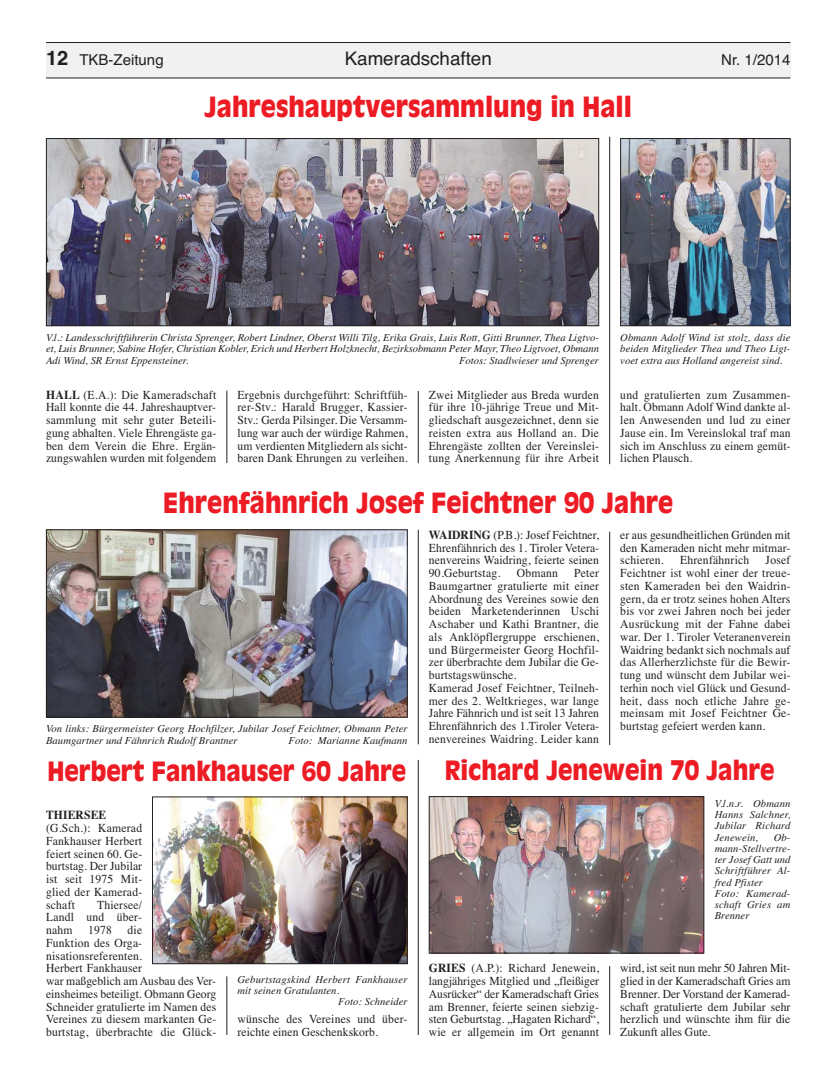
<style>
.page{position:relative;width:833px;height:1081px;background:#fff}
.page>*{position:absolute;margin:0;border:0;box-sizing:border-box;transform-origin:0 0}
.t1{font:900 27.5px "Antique Olive";color:#ed1c24;scale:.9 1}
.t2{font:900 26.25px "Antique Olive";color:#ed1c24;scale:.9 1}
.t3{font:18.75px "Helvetica";color:#231f20}
.t4{font:15px "Helvetica";color:#231f20}
.t5{font:12.25px/12.8px "Times";letter-spacing:.01em;color:#231f20;text-align:justify;scale:.95 1}
.t6{font:700 12.25px "Times";letter-spacing:.01em;color:#231f20;scale:.95 1}
.t7{font:italic 10.62px/11.2px "Times";letter-spacing:.005em;color:#231f20;text-align:justify}
.s1{font-weight:700;font-size:20px}
.s2{font-weight:700}
</style>
<div class="page">
<div style="left:46px;top:43px;width:744px;height:35px;background:#f1f1f2"></div>
<hr style="left:46px;top:42px;width:744px;height:1px;background:#231f20">
<hr style="left:46px;top:78px;width:744px;height:1px;background:#231f20">
<hr style="left:227px;top:391px;width:1px;height:72px;background:#231f20">
<img style="left:48px;top:140px;width:549px;height:184px">
<div style="left:46px;top:138px;width:553px;height:188px;border:1px solid #231f20"></div>
<img style="left:622px;top:140px;width:166px;height:184px">
<div style="left:620px;top:138px;width:170px;height:188px;border:1px solid #231f20"></div>
<hr style="left:418px;top:391px;width:1px;height:72px;background:#231f20">
<hr style="left:418px;top:530px;width:1px;height:214px;background:#231f20">
<hr style="left:418px;top:760px;width:1px;height:275px;background:#231f20">
<hr style="left:609px;top:137px;width:1px;height:327px;background:#231f20">
<img style="left:154px;top:798px;width:251px;height:164px">
<div style="left:152px;top:796px;width:255px;height:168px;border:1px solid #231f20"></div>
<hr style="left:227px;top:976px;width:1px;height:59px;background:#231f20">
<img style="left:431px;top:798px;width:271px;height:153px">
<div style="left:429px;top:796px;width:275px;height:157px;border:1px solid #231f20"></div>
<hr style="left:609px;top:966px;width:1px;height:69px;background:#231f20">
<hr style="left:609px;top:531px;width:1px;height:214px;background:#231f20">
<img style="left:48px;top:531px;width:357px;height:184px">
<div style="left:46px;top:529px;width:361px;height:188px;border:1px solid #231f20"></div>
<p class="t4" style="left:46px;top:55px;width:119px"><span class="s1">12</span> TKB-Zeitung</p>
<h3 class="t3" style="left:345px;top:52px;width:148px">Kameradschaften</h3>
<p class="t4" style="left:721px;top:55px;width:71px">Nr. 1/2014</p>
<h1 class="t1" style="left:204px;top:96px;width:476px">Jahreshauptversammlung in Hall</h1>
<p class="t7" style="left:46px;top:333px;width:554px">V.l.: Landesschriftführerin Christa Sprenger, Robert Lindner, Oberst Willi Tilg, Erika Grais, Luis Rott, Gitti Brunner, Thea Ligtvo&shy;et, Luis Brunner, Sabine Hofer, Christian Kobler, Erich und Herbert Holzknecht, Bezirksobmann Peter Mayr, Theo Ligtvoet, Obmann Adi Wind, SR Ernst Eppensteiner.</p>
<p class="t7" style="left:459px;top:355px;width:141px">Fotos: Stadlwieser und Sprenger</p>
<p class="t7" style="left:620px;top:333px;width:172px">Obmann Adolf Wind ist stolz, dass die beiden Mitglieder Thea und Theo Ligt&shy;voet extra aus Holland angereist sind.</p>
<p class="t5" style="left:46px;top:389px;width:181px"><span class="s2">HALL</span> (E.A.): Die Kameradschaft Hall konnte die 44. Jahreshauptver&shy;sammlung mit sehr guter Beteili&shy;gung abhalten. Viele Ehrengäste ga&shy;ben dem Verein die Ehre. Ergän&shy;zungswahlen wurden mit folgendem</p>
<p class="t5" style="left:237px;top:389px;width:181px">Ergebnis durchgeführt: Schriftfüh&shy;rer-Stv.: Harald Brugger, Kassier-Stv.: Gerda Pilsinger. Die Versamm&shy;lung war auch der würdige Rahmen, um verdienten Mitgliedern als sicht&shy;baren Dank Ehrungen zu verleihen.</p>
<p class="t5" style="left:429px;top:389px;width:181px">Zwei Mitglieder aus Breda wurden für ihre 10-jährige Treue und Mit&shy;gliedschaft ausgezeichnet, denn sie reisten extra aus Holland an. Die Ehrengäste zollten der Vereinslei&shy;tung Anerkennung für ihre Arbeit</p>
<p class="t5" style="left:620px;top:389px;width:181px">und gratulierten zum Zusammen&shy;halt. Obmann Adolf Wind dankte al&shy;len Anwesenden und lud zu einer Jause ein. Im Vereinslokal traf man sich im Anschluss zu einem gemüt&shy;lichen Plausch.</p>
<h1 class="t1" style="left:163px;top:491px;width:568px">Ehrenfähnrich Josef Feichtner 90 Jahre</h1>
<p class="t7" style="left:46px;top:724px;width:363px">Von links: Bürgermeister Georg Hochfilzer, Jubilar Josef Feichtner, Obmann Peter<br>Baumgartner und Fähnrich Rudolf Brantner</p>
<p class="t7" style="left:288px;top:735px;width:120px">Foto: Marianne Kaufmann</p>
<h2 class="t2" style="left:47px;top:761px;width:400px">Herbert Fankhauser 60 Jahre</h2>
<p class="t6" style="left:46px;top:811px;width:65px">THIERSEE</p>
<p class="t5" style="left:46px;top:823px;width:103px">(G.Sch.): Kamerad Fankhauser Herbert feiert seinen 60. Ge&shy;burtstag. Der Jubilar ist seit 1975 Mit&shy;glied der Kamerad&shy;schaft</p>
<p class="t5" style="left:46px;top:899px;width:103px;text-indent:51px">Thiersee/ Landl und über&shy;nahm</p>
<p class="t5" style="left:46px;top:925px;width:181px;text-align:left;text-indent:81px">die<br>Funktion des Orga&shy;nisationsreferenten.<br>Herbert Fankhauser<br>war maßgeblich am Ausbau des Ver&shy;einsheimes beteiligt. Obmann Georg<br>Schneider gratulierte im Namen des<br>Vereines zu diesem markanten Ge&shy;burtstag, überbrachte die Glück-</p>
<p class="t5" style="left:88px;top:925px;width:27px">1978</p>
<p class="t7" style="left:237px;top:974px;width:172px">Geburtstagskind Herbert Fankhauser</p>
<p class="t7" style="left:237px;top:985px;width:103px">mit seinen Gratulanten.</p>
<p class="t7" style="left:338px;top:997px;width:71px">Foto: Schneider</p>
<p class="t5" style="left:237px;top:1014px;width:180px">wünsche des Vereines und über&shy;reichte einen Geschenkskorb.</p>
<p class="t5" style="left:429px;top:529px;width:181px"><span class="s2">WAIDRING</span> (P.B.): Josef Feichtner, Ehrenfähnrich des 1. Tiroler Vetera&shy;nenvereins Waidring, feierte seinen 90.Geburtstag.</p>
<p class="t5" style="left:517px;top:568px;width:45px">Obmann</p>
<p class="t5" style="left:429px;top:568px;width:181px;text-align:left;text-indent:145px">Peter<br>Baumgartner gratulierte mit einer<br>Abordnung des Vereines sowie den beiden Marketenderinnen Uschi<br>Aschaber und Kathi Brantner, die als Anklöpflergruppe erschienen, und Bürgermeister Georg Hochfil&shy;zer überbrachte dem Jubilar die Ge&shy;burtstagswünsche.<br>Kamerad Josef Feichtner, Teilneh&shy;mer des 2. Weltkrieges, war lange<br>Jahre Fähnrich und ist seit 13 Jahren<br>Ehrenfähnrich des 1.Tiroler Vetera&shy;nenvereines Waidring. Leider kann</p>
<p class="t5" style="left:620px;top:529px;width:181px">er aus gesundheitlichen Gründen mit den Kameraden nicht mehr mitmar&shy;schieren.</p>
<p class="t5" style="left:620px;top:555px;width:181px;text-indent:145px">Josef Feichtner ist wohl einer der treue&shy;sten Kameraden bei den Waidrin&shy;gern, da er trotz seines hohen Alters bis vor zwei Jahren noch bei jeder Ausrückung mit der Fahne dabei war. Der 1. Tiroler Veteranenverein Waidring bedankt sich nochmals auf das Allerherzlichste für die Bewir&shy;tung und wünscht dem Jubilar wei&shy;terhin noch viel Glück und Gesund&shy;heit, dass noch etliche Jahre ge&shy;meinsam mit Josef Feichtner Ge&shy;burtstag gefeiert werden kann.</p>
<p class="t5" style="left:680px;top:555px;width:75px">Ehrenfähnrich</p>
<h2 class="t2" style="left:445px;top:760px;width:368px">Richard Jenewein 70 Jahre</h2>
<p class="t7" style="left:714px;top:798px;width:77px">V.l.n.r. Obmann Hanns Salchner, Jubilar Richard Jenewein,</p>
<p class="t7" style="left:714px;top:832px;width:77px;text-align:left;text-indent:59px">Ob&shy;mann-Stellvertre&shy;ter Josef Gatt und<br>Schriftführer Al&shy;fred Pfister<br>Foto: Kamerad&shy;schaft Gries am<br>Brenner</p>
<p class="t5" style="left:429px;top:963px;width:181px"><span class="s2">GRIES</span> (A.P.): Richard Jenewein, langjähriges Mitglied und „fleißiger Ausrücker“ der Kameradschaft Gries am Brenner, feierte seinen siebzig&shy;sten Geburtstag. „Hagaten Richard“, wie er allgemein im Ort genannt</p>
<p class="t5" style="left:620px;top:963px;width:181px">wird, ist seit nun mehr 50 Jahren Mit&shy;glied in der Kameradschaft Gries am Brenner. Der Vorstand der Kamerad&shy;schaft gratulierte dem Jubilar sehr herzlich und wünschte ihm für die Zukunft alles Gute.</p>
</div>
